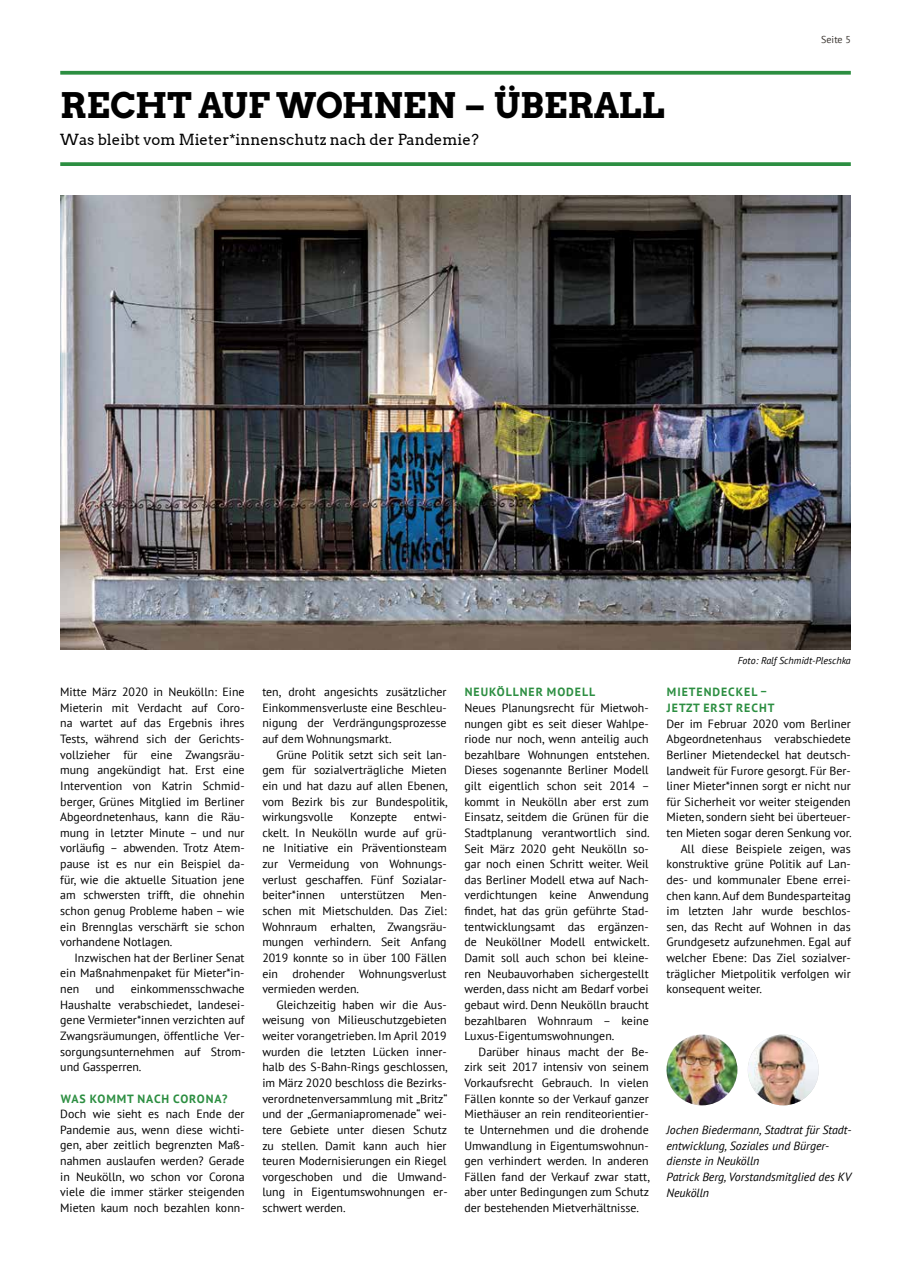
<style>
.page{position:relative;width:904px;height:1276px;background:#fff}
.page>*{position:absolute;margin:0;border:0;box-sizing:border-box;transform-origin:0 0}
.t1{font:35px "Arvo Gruen";color:#000}
.t2{font:15px "Arvo";color:#000}
.t3{font:11.88px/15.6px "PT Sans";color:#000;text-align:justify}
.t4{font:italic 11.88px/15.6px "PT Sans";color:#000}
.t5{font:700 11.88px/15.6px "PT Sans";letter-spacing:.08em;color:#2c8e41}
.t6{font:italic 10px "PT Sans";color:#000}
.t7{font:10px "PT Sans";color:#39342f}
</style>
<div class="page">
<svg style="left:60px;top:71px;width:790px;height:4px;background:#3f9852"></svg>
<svg style="left:60px;top:162px;width:790px;height:4px;background:#39954c"></svg>
<img style="left:666px;top:1034px;width:71px;height:71px;border-radius:35px">
<img style="left:747px;top:1034px;width:71px;height:71px;border-radius:35px">
<img style="left:60px;top:196px;width:790px;height:453px">
<h1 class="t1" style="left:60px;top:81px;width:605px">RECHT AUF WOHNEN – ÜBERALL</h1>
<p class="t2" style="left:60px;top:130px;width:420px">Was bleibt vom Mieter*innenschutz nach der Pandemie?</p>
<p class="t7" style="left:821px;top:33px;width:31px">Seite 5</p>
<p class="t6" style="left:737px;top:654px;width:115px">Foto: Ralf Schmidt-Pleschka</p>
<p class="t3" style="left:60px;top:684px;width:186px">Mitte März 2020 in Neukölln: Eine Mieterin mit Verdacht auf Coro&shy;na wartet auf das Ergebnis ihres Tests, während sich der Gerichts&shy;vollzieher für eine Zwangsräu&shy;mung angekündigt hat. Erst eine Intervention von Katrin Schmid&shy;berger, Grünes Mitglied im Berliner Abgeordnetenhaus, kann die Räu&shy;mung in letzter Minute – und nur vorläufig – abwenden. Trotz Atem&shy;pause ist es nur ein Beispiel da&shy;für, wie die aktuelle Situation jene am schwersten trifft, die ohnehin schon genug Probleme haben – wie ein Brennglas verschärft sie schon vorhandene Notlagen.</p>
<p class="t3" style="left:60px;top:949px;width:186px;text-indent:14px">Inzwischen hat der Berliner Senat ein Maßnahmenpaket für Mieter*in&shy;nen</p>
<p class="t3" style="left:60px;top:981px;width:187px;text-indent:70px">einkommensschwache Haushalte verabschiedet, landesei&shy;gene Vermieter*innen verzichten auf Zwangsräumungen, öffentliche Ver&shy;sorgungsunternehmen auf Strom&shy;und Gassperren.</p>
<p class="t5" style="left:61px;top:1090px;width:168px">WAS KOMMT NACH CORONA?</p>
<p class="t3" style="left:60px;top:1106px;width:186px">Doch wie sieht es nach Ende der Pandemie aus, wenn diese wichti&shy;gen, aber zeitlich begrenzten Maß&shy;nahmen auslaufen werden? Gerade in Neukölln, wo schon vor Corona viele die immer stärker steigenden Mieten kaum noch bezahlen konn-</p>
<p class="t3" style="left:95px;top:981px;width:21px">und</p>
<p class="t3" style="left:262px;top:684px;width:186px">ten, droht angesichts zusätzlicher Einkommensverluste eine Beschleu&shy;nigung der Verdrängungsprozesse auf dem Wohnungsmarkt.</p>
<p class="t3" style="left:262px;top:746px;width:187px;text-indent:14px">Grüne Politik setzt sich seit lan&shy;gem für sozialverträgliche Mieten ein und hat dazu auf allen Ebenen, vom Bezirk bis zur Bundespolitik, wirkungsvolle</p>
<p class="t3" style="left:262px;top:809px;width:186px;text-indent:152px">entwi&shy;ckelt. In Neukölln wurde auf grü&shy;ne Initiative ein Präventionsteam zur Vermeidung von Wohnungs&shy;verlust geschaffen. Fünf Sozialar&shy;beiter*innen</p>
<p class="t3" style="left:350px;top:809px;width:49px">Konzepte</p>
<p class="t3" style="left:340px;top:887px;width:65px">unterstützen</p>
<p class="t3" style="left:262px;top:887px;width:186px;text-indent:158px">Men&shy;schen mit Mietschulden. Das Ziel:<br>Wohnraum erhalten, Zwangsräu&shy;mungen verhindern. Seit Anfang 2019 konnte so in über 100 Fällen ein drohender Wohnungsverlust vermieden werden.</p>
<p class="t3" style="left:262px;top:996px;width:187px;text-indent:14px">Gleichzeitig haben wir die Aus&shy;weisung von Milieuschutzgebieten weiter vorangetrieben. Im April 2019 wurden die letzten Lücken inner&shy;halb des S-Bahn-Rings geschlossen, im März 2020 beschloss die Bezirks&shy;verordnetenversammlung mit „Britz“ und der „Germaniapromenade“ wei&shy;tere Gebiete unter diesen Schutz zu stellen. Damit kann auch hier teuren Modernisierungen ein Riegel vorgeschoben und die Umwand&shy;lung in Eigentumswohnungen er&shy;schwert werden.</p>
<p class="t5" style="left:465px;top:684px;width:132px">NEUKÖLLNER MODELL</p>
<p class="t3" style="left:464px;top:699px;width:187px">Neues Planungsrecht für Mietwoh&shy;nungen gibt es seit dieser Wahlpe&shy;riode nur noch, wenn anteilig auch bezahlbare Wohnungen entstehen.<br>Dieses sogenannte Berliner Modell gilt eigentlich schon seit 2014 – kommt in Neukölln aber erst zum Einsatz, seitdem die Grünen für die Stadtplanung verantwortlich sind.<br>Seit März 2020 geht Neukölln so&shy;gar noch einen Schritt weiter. Weil das Berliner Modell etwa auf Nach&shy;verdichtungen keine Anwendung findet, hat das grün geführte Stad&shy;tentwicklungsamt das ergänzen&shy;de Neuköllner Modell entwickelt.<br>Damit soll auch schon bei kleine&shy;ren Neubauvorhaben sichergestellt werden, dass nicht am Bedarf vorbei gebaut wird. Denn Neukölln braucht bezahlbaren Wohnraum – keine Luxus-Eigentumswohnungen.</p>
<p class="t3" style="left:464px;top:1043px;width:187px;text-indent:14px">Darüber hinaus macht der Be&shy;zirk seit 2017 intensiv von seinem Vorkaufsrecht Gebrauch. In vielen Fällen konnte so der Verkauf ganzer Miethäuser an rein renditeorientier&shy;te Unternehmen und die drohende Umwandlung in Eigentumswohnun&shy;gen verhindert werden. In anderen Fällen fand der Verkauf zwar statt, aber unter Bedingungen zum Schutz der bestehenden Mietverhältnisse.</p>
<p class="t5" style="left:667px;top:684px;width:109px">MIETENDECKEL –<br>JETZT ERST RECHT</p>
<p class="t3" style="left:666px;top:715px;width:186px">Der im Februar 2020 vom Berliner</p>
<p class="t3" style="left:666px;top:731px;width:186px">Abgeordnetenhaus verabschiedete</p>
<p class="t3" style="left:666px;top:746px;width:186px">Berliner Mietendeckel hat deutsch-</p>
<p class="t3" style="left:666px;top:762px;width:186px">landweit für Furore gesorgt. Für Ber-</p>
<p class="t3" style="left:666px;top:778px;width:186px">liner Mieter*innen sorgt er nicht nur</p>
<p class="t3" style="left:666px;top:793px;width:186px">für Sicherheit vor weiter steigenden</p>
<p class="t3" style="left:666px;top:809px;width:186px">Mieten, sondern sieht bei überteuer-</p>
<p class="t3" style="left:666px;top:825px;width:187px">ten Mieten sogar deren Senkung vor.</p>
<p class="t3" style="left:680px;top:840px;width:172px">All diese Beispiele zeigen, was</p>
<p class="t3" style="left:666px;top:856px;width:186px">konstruktive grüne Politik auf Lan-</p>
<p class="t3" style="left:666px;top:871px;width:186px">des- und kommunaler Ebene errei-</p>
<p class="t3" style="left:666px;top:887px;width:186px">chen kann. Auf dem Bundesparteitag</p>
<p class="t3" style="left:666px;top:903px;width:186px">im letzten Jahr wurde beschlos-</p>
<p class="t3" style="left:666px;top:918px;width:186px">sen, das Recht auf Wohnen in das</p>
<p class="t3" style="left:666px;top:934px;width:186px">Grundgesetz aufzunehmen. Egal auf</p>
<p class="t3" style="left:666px;top:950px;width:186px">welcher Ebene: Das Ziel sozialver-</p>
<p class="t3" style="left:666px;top:965px;width:186px">träglicher Mietpolitik verfolgen wir</p>
<p class="t3" style="left:666px;top:981px;width:97px">konsequent weiter.</p>
<p class="t4" style="left:666px;top:1121px;width:187px">Jochen Biedermann, Stadtrat für Stadt&shy;entwicklung, Soziales und Bürger&shy;dienste in Neukölln<br>Patrick Berg, Vorstandsmitglied des KV<br>Neukölln</p>
</div>
